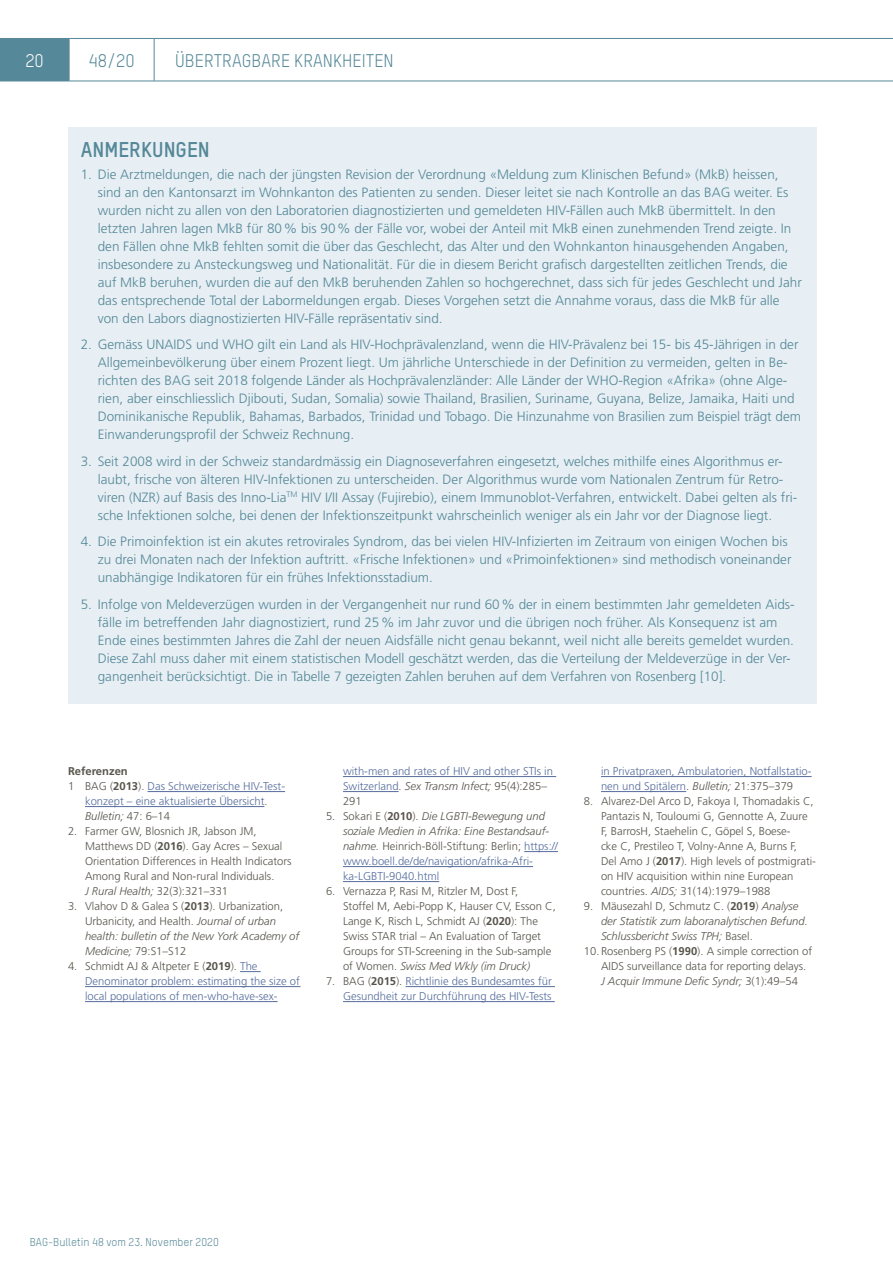
<style>
.page{position:relative;width:893px;height:1263px;background:#fff}
.page>*{position:absolute;margin:0;border:0;box-sizing:border-box;transform-origin:0 0}
.Text_Inhalte_Infobox_Titel_H2{font:700 21px "TSTAR";color:#558898}
.t1{font:18px "TSTAR";color:#558898}
.t2{font:18px "TSTAR";color:#fff}
.Text_Inhalte_Infobox_Lauftext{font:300 13.5px/18px "Frutiger";color:#558898}
.Text_Inhalte_Lauftext_Klein{font:300 11.25px/15px "Frutiger";color:#57544b}
.Text_Inhalte_Lauftext_Klein-2{font:300 11.25px/15px "Frutiger";color:#566d9c}
.Text_Inhalte_Lauftext_Klein-3{font:italic 300 11.25px/15px "Frutiger";color:#57544b}
.t3{font:11.25px "TSTAR";color:#558898}
.Text_Inhalte_Lauftext_Klein_Titel_H2{font:700 11.25px "Frutiger";color:#57544b}
.s1{color:#57544b}
.s2{font-weight:700;color:#57544b}
.s3{font-style:italic;color:#57544b}
.s4{font-weight:700}
.s5{font-style:italic}
.s6{font-style:normal}
.s7{font-weight:700;font-style:normal}
</style>
<div class="page">
<hr style="left:69px;top:38px;width:85px;height:1px;background:#558898">
<hr style="left:69px;top:39px;width:1px;height:42px;background:#558898">
<hr style="left:154px;top:38px;width:739px;height:1px;background:#558898">
<hr style="left:154px;top:39px;width:1px;height:42px;background:#558898">
<div style="left:0;top:38px;width:69px;height:43px;background:#558898"></div>
<hr style="left:0;top:81px;width:69px;height:1px;background:#558898">
<hr style="left:69px;top:81px;width:85px;height:1px;background:#558898">
<hr style="left:154px;top:81px;width:739px;height:1px;background:#558898">
<div style="left:68px;top:128px;width:748px;height:576px;background:#e7eff4"></div>
<hr style="left:148px;top:791px;width:137px;height:1px;background:#566d9c">
<hr style="left:85px;top:806px;width:179px;height:1px;background:#566d9c">
<svg style="left:240px;top:971px;width:21px;height:1px"></svg>
<hr style="left:85px;top:986px;width:215px;height:1px;background:#566d9c">
<hr style="left:85px;top:1001px;width:193px;height:1px;background:#566d9c">
<hr style="left:343px;top:776px;width:213px;height:1px;background:#566d9c">
<hr style="left:343px;top:791px;width:56px;height:1px;background:#566d9c">
<hr style="left:524px;top:851px;width:34px;height:1px;background:#566d9c">
<hr style="left:343px;top:866px;width:190px;height:1px;background:#566d9c">
<hr style="left:343px;top:881px;width:96px;height:1px;background:#566d9c">
<hr style="left:406px;top:986px;width:149px;height:1px;background:#566d9c">
<hr style="left:343px;top:1001px;width:212px;height:1px;background:#566d9c">
<hr style="left:601px;top:776px;width:211px;height:1px;background:#566d9c">
<hr style="left:601px;top:791px;width:85px;height:1px;background:#566d9c">
<h2 class="t2" style="left:25px;top:49px;width:20px">20</h2>
<h2 class="t1" style="left:89px;top:49px;width:48px">48/20</h2>
<h2 class="t1" style="left:175px;top:50px;width:220px">ÜBERTRAGBARE KRANKHEITEN</h2>
<h3 class="Text_Inhalte_Infobox_Titel_H2" style="left:81px;top:136px;width:131px">ANMERKUNGEN</h3>
<p class="Text_Inhalte_Infobox_Lauftext" style="left:98px;top:165px;width:705px;text-indent:-17px">1. Die Arztmeldungen, die nach der jüngsten Revision der Verordnung «Meldung zum Klinischen Befund» (MkB) heissen, sind an den Kantonsarzt im Wohnkanton des Patienten zu senden. Dieser leitet sie nach Kontrolle an das BAG weiter. Es wurden nicht zu allen von den Laboratorien diagnostizierten und gemeldeten HIV-Fällen auch MkB übermittelt. In den letzten Jahren lagen MkB für 80% bis 90% der Fälle vor, wobei der Anteil mit MkB einen zunehmenden Trend zeigte. In den Fällen ohne MkB fehlten somit die über das Geschlecht, das Alter und den Wohnkanton hinausgehenden Angaben, insbesondere zu Ansteckungsweg und Nationalität. Für die in diesem Bericht grafisch dargestellten zeitlichen Trends, die auf MkB beruhen, wurden die auf den MkB beruhenden Zahlen so hochgerechnet, dass sich für jedes Geschlecht und Jahr das entsprechende Total der Labormeldungen ergab. Dieses Vorgehen setzt die Annahme voraus, dass die MkB für alle von den Labors diagnostizierten HIV-Fälle repräsentativ sind.</p>
<p class="Text_Inhalte_Infobox_Lauftext" style="left:98px;top:336px;width:705px;text-indent:-17px">2. Gemäss UNAIDS und WHO gilt ein Land als HIV-Hochprävalenzland, wenn die HIV-Prävalenz bei 15- bis 45-Jährigen in der Allgemeinbevölkerung über einem Prozent liegt. Um jährliche Unterschiede in der Definition zu vermeiden, gelten in Be&shy;richten des BAG seit 2018 folgende Länder als Hochprävalenzländer: Alle Länder der WHO-Region «Afrika» (ohne Alge&shy;rien, aber einschliesslich Djibouti, Sudan, Somalia) sowie Thailand, Brasilien, Suriname, Guyana, Belize, Jamaika, Haiti und Dominikanische Republik, Bahamas, Barbados, Trinidad und Tobago. Die Hinzunahme von Brasilien zum Beispiel trägt dem Einwanderungsprofil der Schweiz Rechnung.</p>
<p class="Text_Inhalte_Infobox_Lauftext" style="left:98px;top:452px;width:701px;text-indent:-17px">3. Seit 2008 wird in der Schweiz standardmässig ein Diagnoseverfahren eingesetzt, welches mithilfe eines Algorithmus er&shy;laubt, frische von älteren HIV-Infektionen zu unterscheiden. Der Algorithmus wurde vom Nationalen Zentrum für Retro&shy;viren (NZR) auf Basis des Inno-Lia<sup>TM</sup> HIV I/II Assay (Fujirebio), einem Immunoblot-Verfahren, entwickelt. Dabei gelten als fri&shy;sche Infektionen solche, bei denen der Infektionszeitpunkt wahrscheinlich weniger als ein Jahr vor der Diagnose liegt.</p>
<p class="Text_Inhalte_Infobox_Lauftext" style="left:98px;top:533px;width:695px;text-indent:-17px">4. Die Primoinfektion ist ein akutes retrovirales Syndrom, das bei vielen HIV-Infizierten im Zeitraum von einigen Wochen bis zu drei Monaten nach der Infektion auftritt. «Frische Infektionen» und «Primoinfektionen» sind methodisch voneinander unabhängige Indikatoren für ein frühes Infektionsstadium.</p>
<p class="Text_Inhalte_Infobox_Lauftext" style="left:98px;top:595px;width:698px;text-indent:-17px">5. Infolge von Meldeverzügen wurden in der Vergangenheit nur rund 60% der in einem bestimmten Jahr gemeldeten Aids&shy;fälle im betreffenden Jahr diagnostiziert, rund 25% im Jahr zuvor und die übrigen noch früher. Als Konsequenz ist am Ende eines bestimmten Jahres die Zahl der neuen Aidsfälle nicht genau bekannt, weil nicht alle bereits gemeldet wurden.<br>Diese Zahl muss daher mit einem statistischen Modell geschätzt werden, das die Verteilung der Meldeverzüge in der Ver&shy;gangenheit berücksichtigt. Die in Tabelle 7 gezeigten Zahlen beruhen auf dem Verfahren von Rosenberg [10].</p>
<h3 class="Text_Inhalte_Lauftext_Klein_Titel_H2" style="left:68px;top:765px;width:61px">Referenzen</h3>
<p class="Text_Inhalte_Lauftext_Klein-2" style="left:85px;top:779px;width:202px;text-indent:-17px"><span class="s1">1 BAG (</span><span class="s2">2013</span><span class="s1">).</span> Das Schweizerische HIV-Test&shy;konzept – eine aktualisierte Übersicht<span class="s1">.<br></span><span class="s3">Bulletin;</span> <span class="s1">47: 6–14</span></p>
<p class="Text_Inhalte_Lauftext_Klein" style="left:85px;top:824px;width:208px;text-indent:-17px">2. Farmer GW, Blosnich JR, Jabson JM, Matthews DD (<span class="s4">2016</span>). Gay Acres – Sexual Orientation Differences in Health Indicators Among Rural and Non-rural Individuals.<br><span class="s5">J Rural Health;</span> 32(3):321–331</p>
<p class="Text_Inhalte_Lauftext_Klein" style="left:85px;top:899px;width:216px;text-indent:-17px">3. Vlahov D &amp; Galea S (<span class="s4">2013</span>). Urbanization, Urbanicity, and Health. <span class="s5">Journal of urban health: bulletin of the New York Academy of Medicine;</span> 79:S1–S12</p>
<p class="Text_Inhalte_Lauftext_Klein-2" style="left:85px;top:959px;width:216px;text-indent:-17px"><span class="s1">4. Schmidt AJ &amp; Altpeter E (</span><span class="s2">2019</span><span class="s1">).</span> The<br>Denominator problem: estimating the size of local populations of men-who-have-sex-</p>
<p class="Text_Inhalte_Lauftext_Klein-2" style="left:343px;top:764px;width:212px">with-men and rates of HIV and other STIs in<br>Switzerland<span class="s1">.</span> <span class="s3">Sex Transm Infect;</span> <span class="s1">95(4):285–<br>291</span></p>
<p class="Text_Inhalte_Lauftext_Klein-2" style="left:343px;top:809px;width:217px;text-indent:-17px"><span class="s1">5. Sokari E (</span><span class="s2">2010</span><span class="s1">).</span> <span class="s3">Die LGBTI-Bewegung und soziale Medien in Afrika: Eine Bestandsauf&shy;nahme.</span> <span class="s1">Heinrich-Böll-Stiftung: Berlin;</span> https:// www.boell.de/de/navigation/afrika-Afri&shy;ka-LGBTI-9040.html</p>
<p class="Text_Inhalte_Lauftext_Klein" style="left:343px;top:884px;width:214px;text-indent:-17px">6. Vernazza P, Rasi M, Ritzler M, Dost F,<br>Stoffel M, Aebi-Popp K, Hauser CV, Esson C, Lange K, Risch L, Schmidt AJ (<span class="s4">2020</span>): The Swiss STAR trial – An Evaluation of Target Groups for STI-Screening in the Sub-sample of Women. <span class="s5">Swiss Med Wkly (im Druck)</span></p>
<p class="Text_Inhalte_Lauftext_Klein-2" style="left:326px;top:974px;width:227px;text-align:right"><span class="s1">7. BAG (</span><span class="s2">2015</span><span class="s1">).</span> Richtlinie des Bundesamtes für<br>Gesundheit zur Durchführung des HIV-Tests</p>
<p class="Text_Inhalte_Lauftext_Klein-2" style="left:601px;top:764px;width:212px">in Privatpraxen, Ambulatorien, Notfallstatio&shy;nen und Spitälern<span class="s1">.</span> <span class="s3">Bulletin;</span> <span class="s1">21:375–379</span></p>
<p class="Text_Inhalte_Lauftext_Klein" style="left:601px;top:794px;width:217px;text-indent:-17px">8. Alvarez-Del Arco D, Fakoya I, Thomadakis C, Pantazis N, Touloumi G, Gennotte A, Zuure F, BarrosH, Staehelin C, Göpel S, Boese-<br>cke C, Prestileo T, Volny-Anne A, Burns F,<br>Del Amo J (<span class="s4">2017</span>). High levels of postmigrati&shy;on HIV acquisition within nine European countries. <span class="s5">AIDS;</span> 31(14):1979–1988</p>
<p class="Text_Inhalte_Lauftext_Klein-3" style="left:601px;top:899px;width:208px;text-indent:-17px"><span class="s6">9. Mäusezahl D, Schmutz C. (</span><span class="s7">2019</span><span class="s6">)</span> Analyse der Statistik zum laboranalytischen Befund.<br>Schlussbericht Swiss TPH; <span class="s6">Basel.</span></p>
<p class="Text_Inhalte_Lauftext_Klein" style="left:601px;top:944px;width:213px;text-indent:-17px">10.Rosenberg PS (<span class="s4">1990</span>). A simple correction of<br>AIDS surveillance data for reporting delays.<br><span class="s5">J Acquir Immune Defic Syndr;</span> 3(1):49–54</p>
<p class="t3" style="left:30px;top:1235px;width:191px">BAG-Bulletin 48 vom 23. November 2020</p>
</div>
